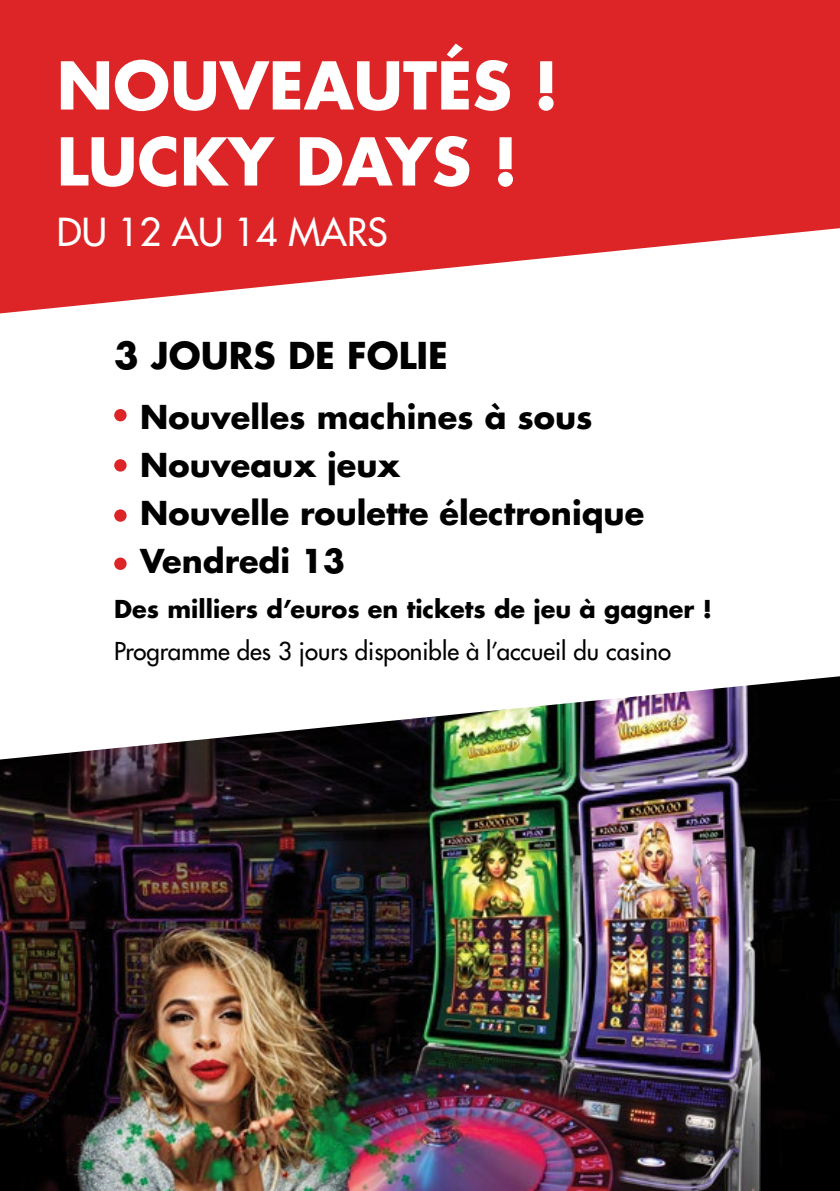
<style>
.page{position:relative;width:840px;height:1191px;background:#fff}
.page>*{position:absolute;margin:0;border:0;box-sizing:border-box;transform-origin:0 0}
.t1{font:700 64px/76px "Futura LT Pro";color:#fff}
.t2{font:500 37.6px "Futura LT Pro";color:#fff}
.t3{font:700 36px "Futura LT Pro";color:#000}
.t4{font:700 32px/48px "Futura LT Pro";color:#000}
.t5{font:500 24px "Futura LT Pro";color:#000}
.t6{font:700 24px "Futura LT Pro";color:#000}
</style>
<div class="page">
<img style="left:0;top:676px;width:839px;height:515px">
<svg style="left:0;top:0;width:839px;height:313px;background:#e14244"></svg>
<svg style="left:839px;top:676px;width:1px;height:111px"></svg>
<div style="left:114px;top:409px;width:12px;height:12px;background:#dd2527;border-radius:50%"></div>
<div style="left:114px;top:459px;width:12px;height:12px;background:#dd2527;border-radius:50%"></div>
<div style="left:114px;top:509px;width:12px;height:13px;background:#dd2527;border-radius:50%"></div>
<div style="left:114px;top:557px;width:12px;height:13px;background:#dd2527;border-radius:50%"></div>
<h1 class="t1" style="left:57px;top:45px;width:503px">NOUVEAUTÉS !<br>LUCKY DAYS !</h1>
<p class="t2" style="left:57px;top:204px;width:332px">DU 12 AU 14 MARS</p>
<p class="t3" style="left:114px;top:328px;width:335px">3 JOURS DE FOLIE</p>
<p class="t4" style="left:140px;top:391px;width:505px">Nouvelles machines à sous<br>Nouveaux jeux<br>Nouvelle roulette électronique<br>Vendredi 13</p>
<p class="t6" style="left:114px;top:591px;width:599px">Des milliers d’euros en tickets de jeu à gagner !</p>
<p class="t5" style="left:114px;top:633px;width:558px">Programme des 3 jours disponible à l’accueil du casino</p>
</div>
